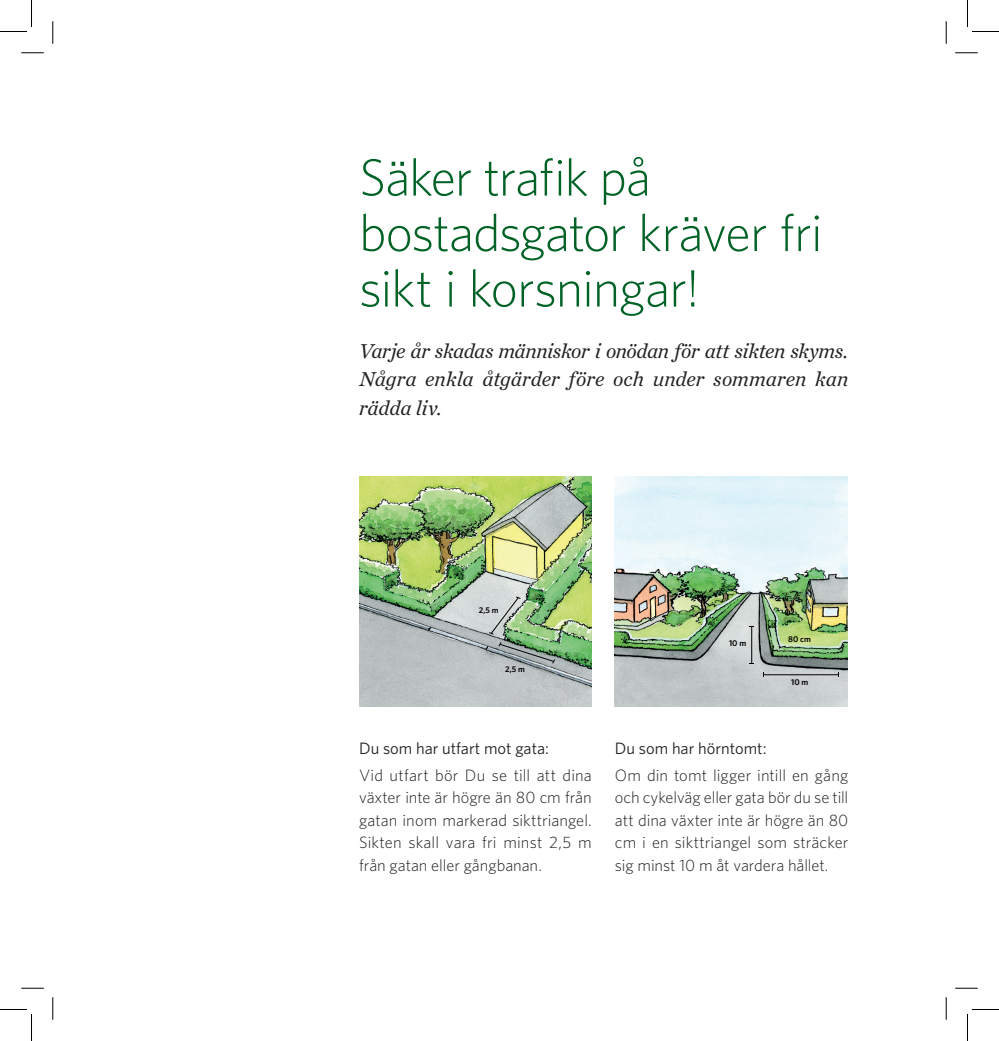
<style>
.page{position:relative;width:999px;height:1041px;background:#fff}
.page>*{position:absolute;margin:0;border:0;box-sizing:border-box;transform-origin:0 0}
.t1{font:300 52.5px/55.5px "Whitney";letter-spacing:-.02em;color:#016226}
.t2{font:italic 21px/28.5px "Chronicle Text G1";color:#231f20;text-align:justify}
.t3{font:300 16.5px/22.5px "Whitney";color:#231f20;text-align:justify}
.t4{font:16.5px "Whitney";color:#231f20}
.t5{font:600 8.4px "Whitney";color:#000001}
</style>
<div class="page">
<img style="left:359px;top:476px;width:232px;height:231px">
<svg style="left:498px;top:641px;width:57px;height:23px"></svg>
<svg style="left:488px;top:596px;width:33px;height:39px"></svg>
<img style="left:615px;top:476px;width:232px;height:231px">
<hr style="left:763px;top:674px;width:76px;height:1px;background:#000001">
<hr style="left:751px;top:626px;width:1px;height:37px;background:#000001">
<svg style="left:21px;top:53px;width:23px;height:1px"></svg>
<svg style="left:955px;top:53px;width:22px;height:1px"></svg>
<svg style="left:21px;top:988px;width:23px;height:1px"></svg>
<svg style="left:955px;top:988px;width:22px;height:1px"></svg>
<svg style="left:53px;top:21px;width:1px;height:23px"></svg>
<svg style="left:53px;top:997px;width:1px;height:23px"></svg>
<svg style="left:945px;top:21px;width:1px;height:23px"></svg>
<svg style="left:945px;top:997px;width:1px;height:23px"></svg>
<svg style="left:0;top:0;width:32px;height:32px"></svg>
<svg style="left:0;top:1009px;width:32px;height:32px"></svg>
<svg style="left:967px;top:0;width:31px;height:32px"></svg>
<svg style="left:967px;top:1009px;width:31px;height:32px"></svg>
<h1 class="t1" style="left:359px;top:148px;width:465px">Säker trafik på bostadsgator kräver fri sikt i korsningar!</h1>
<p class="t2" style="left:359px;top:335px;width:490px">Varje år skadas människor i onödan för att sikten skyms.<br>Några enkla åtgärder före och under sommaren kan rädda liv.</p>
<p class="t5" style="left:479px;top:604px;width:21px">2,5 m</p>
<p class="t5" style="left:505px;top:664px;width:21px">2,5 m</p>
<p class="t4" style="left:359px;top:737px;width:191px">Du som har utfart mot gata:</p>
<p class="t3" style="left:359px;top:763px;width:234px">Vid utfart bör Du se till att dina växter inte är högre än 80 cm från gatan inom markerad sikttriangel.<br>Sikten skall vara fri minst 2,5 m från gatan eller gångbanan.</p>
<p class="t5" style="left:729px;top:637px;width:19px">10 m</p>
<p class="t5" style="left:788px;top:633px;width:24px">80 cm</p>
<p class="t5" style="left:791px;top:676px;width:19px">10 m</p>
<p class="t4" style="left:615px;top:737px;width:153px">Du som har hörntomt:</p>
<p class="t3" style="left:615px;top:763px;width:235px">Om din tomt ligger intill en gång och cykelväg eller gata bör du se till att dina växter inte är högre än 80 cm i en sikttriangel som sträcker sig minst 10 m åt vardera hållet.</p>
</div>
